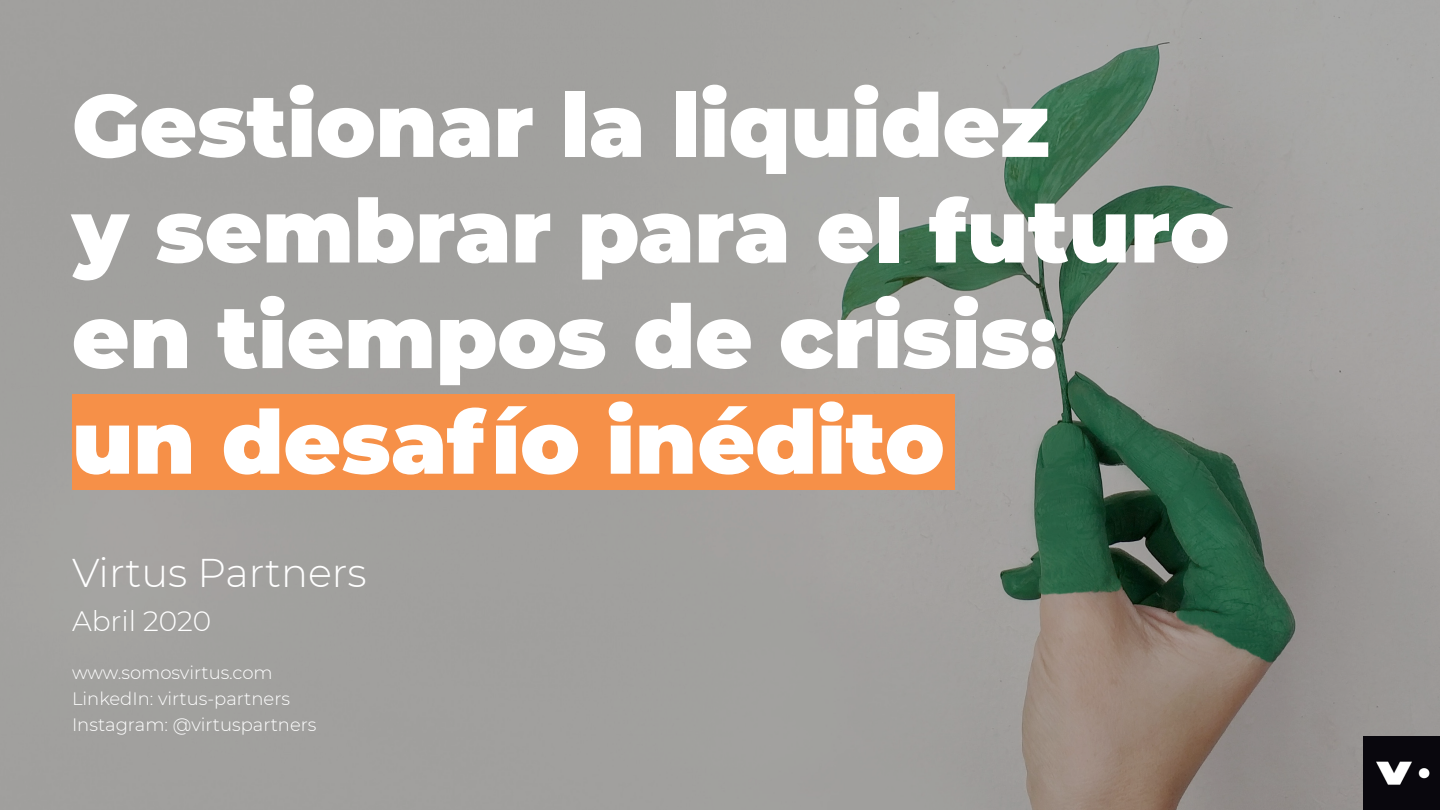
<style>
.page{position:relative;width:1440px;height:810px;background:#fff}
.page>*{position:absolute;margin:0;border:0;box-sizing:border-box;transform-origin:0 0}
.t1{font:900 88px/105.6px "Montserrat";color:#fff}
.t2{font:300 40px "Montserrat";color:#fff}
.t3{font:300 28px "Montserrat";color:#fff}
.t4{font:300 18px "Montserrat";color:#fff}
</style>
<div class="page">
<img style="left:0;top:0;width:1440px;height:810px">
<div style="left:72px;top:394px;width:882px;height:96px;background:#f69048"></div>
<p class="t1" style="left:72px;top:67px;width:979px">Gestionar la liquidez</p>
<p class="t1" style="left:72px;top:173px;width:1159px">y sembrar para el futuro en tiempos de crisis:</p>
<p class="t1" style="left:72px;top:384px;width:874px">un desafío inédito</p>
<p class="t2" style="left:72px;top:545px;width:296px">Virtus Partners</p>
<p class="t3" style="left:72px;top:602px;width:141px">Abril 2020</p>
<p class="t4" style="left:72px;top:660px;width:202px">www.somosvirtus.com</p>
<p class="t4" style="left:72px;top:686px;width:219px">LinkedIn: virtus-partners</p>
<p class="t4" style="left:72px;top:712px;width:246px">Instagram: @virtuspartners</p>
</div>
